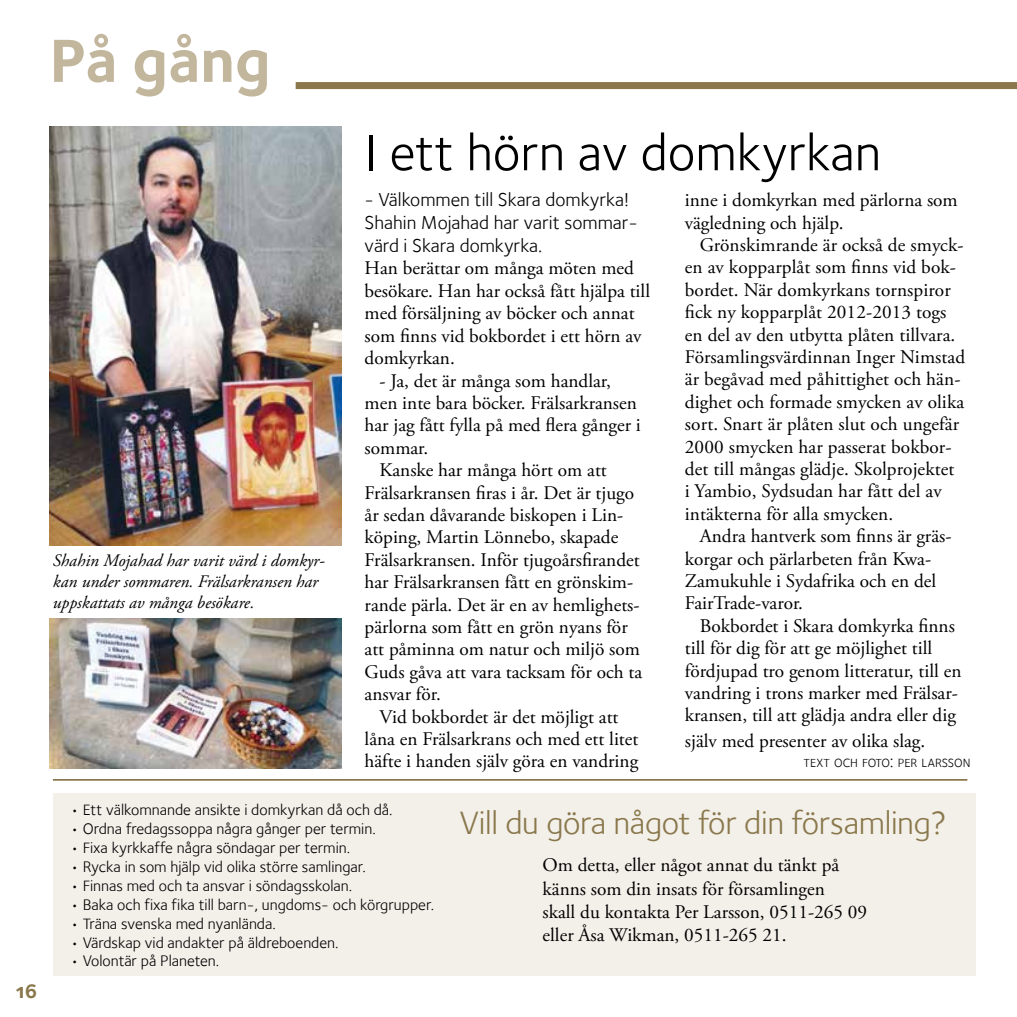
<style>
.page{position:relative;width:1017px;height:1017px;background:#fff}
.page>*{position:absolute;margin:0;border:0;box-sizing:border-box;transform-origin:0 0}
.t1{font:700 63px "Foundry Sterling";color:#c2b69d}
.t2{font:52.5px "Foundry Sterling";color:#000}
.t3{font:33.25px "Foundry Sterling";letter-spacing:-.01em;color:#8a784c}
.t4{font:21px "Foundry Sterling Bold Expert";color:#8a784c}
.t5{font:19.25px/22.4px "Adobe Garamond Pro";letter-spacing:-.015em;color:#000}
.t6{font:19.25px/23.1px "Foundry Sterling";color:#000}
.t7{font:italic 17.5px/21px "Adobe Garamond Pro";color:#000}
.t8{font:15.75px "Foundry Sterling";color:#000}
.t9{font:12.25px "Foundry Sterling";color:#000}
.s1{font-size:17.5px}
</style>
<div class="page">
<div style="left:53px;top:794px;width:922px;height:182px;background:#f3f0ea"></div>
<div style="left:296px;top:82px;width:721px;height:7px;background:#8a784c"></div>
<img style="left:50px;top:127px;width:292px;height:418px">
<img style="left:50px;top:618px;width:292px;height:151px">
<hr style="left:53px;top:779px;width:914px;height:2px;background:#8a784c">
<p class="t4" style="left:16px;top:976px;width:23px">16</p>
<h1 class="t1" style="left:50px;top:16px;width:223px">På gång</h1>
<p class="t7" style="left:53px;top:551px;width:273px">Shahin Mojahad har varit värd i domkyr&shy;kan under sommaren. Frälsarkransen har uppskattats av många besökare.</p>
<h2 class="t2" style="left:365px;top:122px;width:518px">I ett hörn av domkyrkan</h2>
<p class="t6" style="left:365px;top:188px;width:275px">- Välkommen till Skara domkyrka!<br>Shahin Mojahad har varit sommar&shy;värd i Skara domkyrka.</p>
<p class="t5" style="left:365px;top:258px;width:287px">Han berättar om många möten med besökare. Han har också fått hjälpa till med försäljning av böcker och annat som finns vid bokbordet i ett hörn av domkyrkan.</p>
<p class="t5" style="left:379px;top:370px;width:233px">- Ja, det är många som handlar,</p>
<p class="t5" style="left:365px;top:392px;width:274px">men inte bara böcker. Frälsarkransen</p>
<p class="t5" style="left:365px;top:415px;width:278px">har jag fått fylla på med flera gånger i</p>
<p class="t5" style="left:365px;top:437px;width:65px">sommar.</p>
<p class="t5" style="left:379px;top:459px;width:229px">Kanske har många hört om att</p>
<p class="t5" style="left:365px;top:482px;width:271px">Frälsarkransen firas i år. Det är tjugo</p>
<p class="t5" style="left:365px;top:504px;width:260px">år sedan dåvarande biskopen i Lin-</p>
<p class="t5" style="left:365px;top:527px;width:255px">köping, Martin Lönnebo, skapade</p>
<p class="t5" style="left:365px;top:549px;width:277px">Frälsarkransen. Inför tjugoårsfirandet</p>
<p class="t5" style="left:365px;top:572px;width:270px">har Frälsarkransen fått en grönskim-</p>
<p class="t5" style="left:365px;top:594px;width:277px">rande pärla. Det är en av hemlighets-</p>
<p class="t5" style="left:365px;top:616px;width:265px">pärlorna som fått en grön nyans för</p>
<p class="t5" style="left:365px;top:639px;width:277px">att påminna om natur och miljö som</p>
<p class="t5" style="left:365px;top:661px;width:279px">Guds gåva att vara tacksam för och ta</p>
<p class="t5" style="left:365px;top:684px;width:78px">ansvar för.</p>
<p class="t5" style="left:379px;top:706px;width:240px">Vid bokbordet är det möjligt att</p>
<p class="t5" style="left:365px;top:728px;width:275px">låna en Frälsarkrans och med ett litet</p>
<p class="t5" style="left:365px;top:751px;width:275px">häfte i handen själv göra en vandring</p>
<p class="t5" style="left:685px;top:189px;width:274px">inne i domkyrkan med pärlorna som vägledning och hjälp.</p>
<p class="t5" style="left:685px;top:234px;width:282px;text-indent:15px">Grönskimrande är också de smyck&shy;en av kopparplåt som finns vid bok&shy;bordet. När domkyrkans tornspiror fick ny kopparplåt 2012-2013 togs en del av den utbytta plåten tillvara.<br>Församlingsvärdinnan Inger Nimstad är begåvad med påhittighet och hän&shy;dighet och formade smycken av olika sort. Snart är plåten slut och ungefär 2000 smycken har passerat bokbor&shy;det till mångas glädje. Skolprojektet<br>i Yambio, Sydsudan har fått del av intäkterna för alla smycken.</p>
<p class="t5" style="left:685px;top:526px;width:268px;text-indent:15px">Andra hantverk som finns är gräs&shy;korgar och pärlarbeten från Kwa-<br>Zamukuhle i Sydafrika och en del<br>FairTrade-varor.</p>
<p class="t5" style="left:685px;top:615px;width:278px;text-indent:15px">Bokbordet i Skara domkyrka finns till för dig för att ge möjlighet till fördjupad tro genom litteratur, till en vandring i trons marker med Frälsar&shy;kransen, till att glädja andra eller dig</p>
<p class="t5" style="left:685px;top:730px;width:242px">själv med presenter av olika slag.</p>
<p class="t9" style="left:804px;top:756px;width:168px">TEXT OCH FOTO<span class="s1">:</span> PER LARSSON</p>
<p class="t8" style="left:70px;top:801px;width:324px">• Ett välkomnande ansikte i domkyrkan då och då.</p>
<p class="t8" style="left:70px;top:820px;width:307px">• Ordna fredagssoppa några gånger per termin.</p>
<p class="t8" style="left:70px;top:839px;width:281px">• Fixa kyrkkaffe några söndagar per termin.</p>
<p class="t8" style="left:70px;top:858px;width:297px">• Rycka in som hjälp vid olika större samlingar.</p>
<p class="t8" style="left:70px;top:876px;width:283px">• Finnas med och ta ansvar i söndagsskolan.</p>
<p class="t8" style="left:70px;top:895px;width:365px">• Baka och fixa fika till barn-, ungdoms- och körgrupper.</p>
<p class="t8" style="left:70px;top:914px;width:207px">• Träna svenska med nyanlända.</p>
<p class="t8" style="left:70px;top:933px;width:270px">• Värdskap vid andakter på äldreboenden.</p>
<p class="t8" style="left:70px;top:952px;width:150px">• Volontär på Planeten.</p>
<h3 class="t3" style="left:459px;top:804px;width:489px">Vill du göra något för din församling?</h3>
<p class="t5" style="left:543px;top:854px;width:326px;line-height:23.1px">Om detta, eller något annat du tänkt på känns som din insats för församlingen<br>skall du kontakta Per Larsson, 0511-265 09 eller Åsa Wikman, 0511-265 21.</p>
</div>
